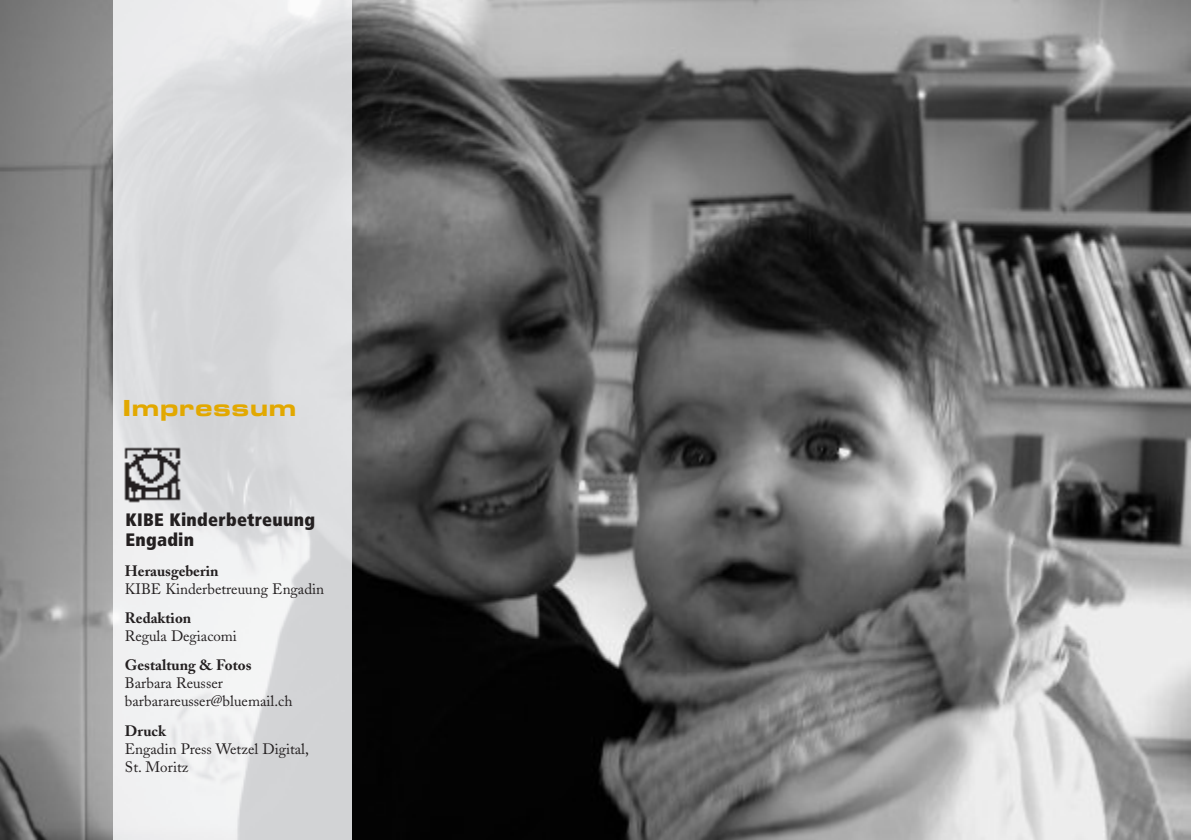
<style>
.page{position:relative;width:1191px;height:840px;background:#fff}
.page>*{position:absolute;margin:0;border:0;box-sizing:border-box;transform-origin:0 0}
.t1{font:24px "Microgramma EF Bold Extend";color:#e2a800}
.t2{font:900 condensed 18px/20px "Frutiger";letter-spacing:.015em;color:#231f20}
.t3{font:15px/18px "Adobe Caslon";color:#231f20}
.t4{font:700 15px "Adobe Caslon";color:#231f20}
</style>
<div class="page">
<img style="left:0;top:0;width:1190px;height:839px">
<img style="left:113px;top:0;width:238px;height:839px">
<img style="left:122px;top:444px;width:60px;height:59px">
<h1 class="t1" style="left:122px;top:400px;width:176px">Impressum</h1>
<p class="t2" style="left:125px;top:510px;width:191px">KIBE Kinderbetreuung<br>Engadin</p>
<p class="t4" style="left:125px;top:564px;width:95px">Herausgeberin</p>
<p class="t3" style="left:125px;top:581px;width:201px">KIBE Kinderbetreuung Engadin</p>
<p class="t4" style="left:125px;top:611px;width:68px">Redaktion</p>
<p class="t3" style="left:125px;top:628px;width:114px">Regula Degiacomi</p>
<p class="t4" style="left:125px;top:659px;width:128px">Gestaltung &amp; Fotos</p>
<p class="t3" style="left:125px;top:675px;width:169px">Barbara Reusser barbarareusser@bluemail.ch</p>
<p class="t4" style="left:125px;top:724px;width:43px">Druck</p>
<p class="t3" style="left:125px;top:741px;width:185px">Engadin Press Wetzel Digital,<br>St. Moritz</p>
</div>
